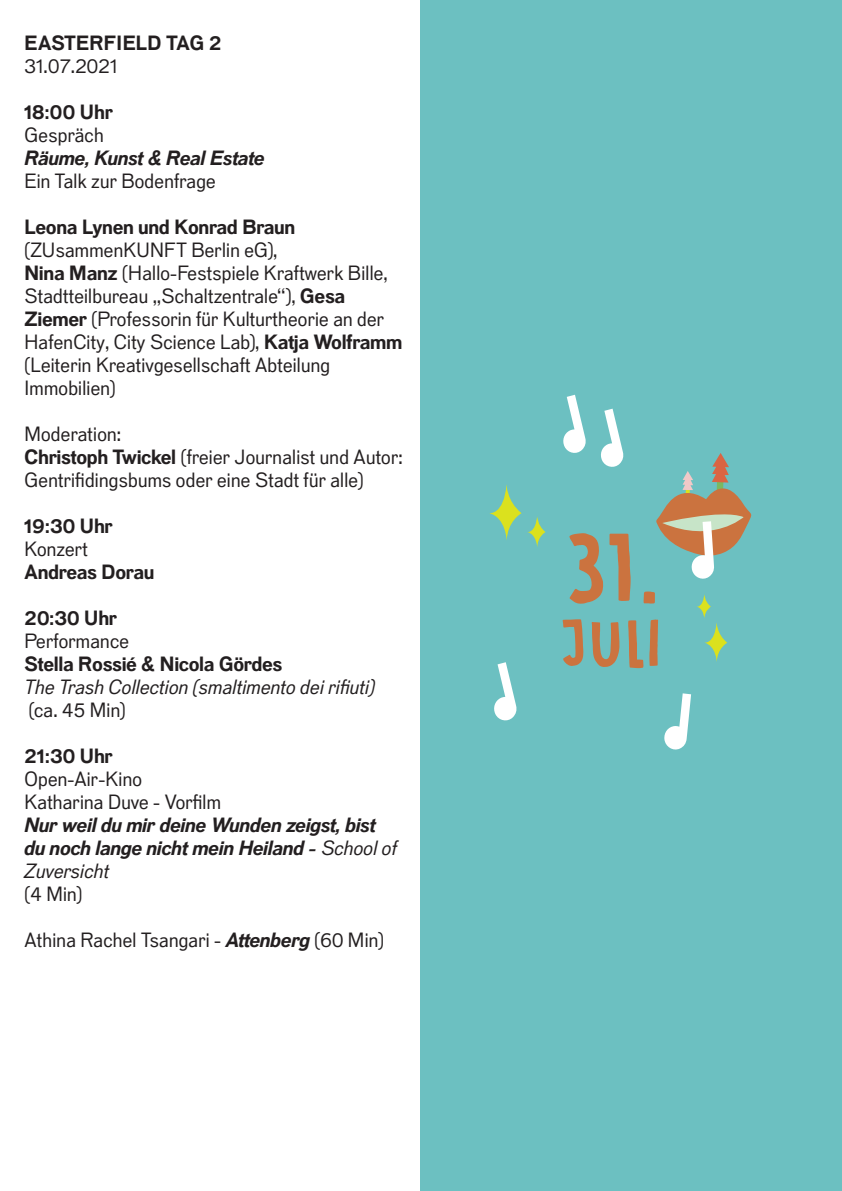
<style>
.page{position:relative;width:842px;height:1191px;background:#fff}
.page>*{position:absolute;margin:0;border:0;box-sizing:border-box;transform-origin:0 0}
.t1{font:122px "Public Beat";color:#cb733f}
.t2{font:81.2px "Public Beat";color:#cb733f}
.t3{font:20px/23px "Dada Grotesk";letter-spacing:-.02em;color:#231f20}
.t4{font:700 20px "Dada Grotesk";letter-spacing:-.02em;color:#231f20}
.t5{font:italic 700 20px/23px "Dada Grotesk";letter-spacing:-.02em;color:#231f20}
.t6{font:italic 20px "Dada Grotesk";letter-spacing:-.02em;color:#231f20}
.s1{font-weight:700}
.s2{font-weight:400}
.s3{font-weight:700;font-style:italic}
</style>
<div class="page">
<div style="left:421px;top:0;width:421px;height:1191px;background:#6cc0c1"></div>
<svg style="left:489px;top:485px;width:33px;height:55px"></svg>
<svg style="left:527px;top:516px;width:18px;height:31px"></svg>
<svg style="left:704px;top:622px;width:23px;height:40px"></svg>
<svg style="left:697px;top:594px;width:14px;height:25px"></svg>
<svg style="left:656px;top:453px;width:96px;height:126px"></svg>
<svg style="left:494px;top:662px;width:23px;height:59px"></svg>
<svg style="left:563px;top:395px;width:23px;height:58px"></svg>
<svg style="left:601px;top:409px;width:23px;height:58px"></svg>
<svg style="left:664px;top:693px;width:27px;height:57px"></svg>
<p class="t4" style="left:24px;top:31px;width:199px">EASTERFIELD TAG 2</p>
<p class="t3" style="left:24px;top:54px;width:95px">31.07.2021</p>
<p class="t4" style="left:24px;top:100px;width:91px">18:00 Uhr</p>
<p class="t3" style="left:24px;top:123px;width:81px">Gespräch</p>
<p class="t5" style="left:24px;top:147px;width:242px">Räume, Kunst &amp; Real Estate</p>
<p class="t3" style="left:24px;top:169px;width:193px">Ein Talk zur Bodenfrage</p>
<p class="t4" style="left:24px;top:215px;width:273px">Leona Lynen und Konrad Braun</p>
<p class="t3" style="left:24px;top:238px;width:380px">(ZUsammenKUNFT Berlin eG),<br><span class="s1">Nina Manz</span> (Hallo-Festspiele Kraftwerk Bille, Stadtteilbureau „Schaltzentrale“), <span class="s1">Gesa Ziemer</span> (Professorin für Kulturtheorie an der HafenCity, City Science Lab), <span class="s1">Katja Wolframm </span>(Leiterin Kreativgesellschaft Abteilung Immobilien)</p>
<p class="t3" style="left:24px;top:422px;width:380px">Moderation:<br><span class="s1">Christoph Twickel</span> (freier Journalist und Autor:<br>Gentrifidingsbums oder eine Stadt für alle)</p>
<p class="t4" style="left:24px;top:514px;width:90px">19:30 Uhr</p>
<p class="t3" style="left:24px;top:537px;width:65px">Konzert</p>
<p class="t4" style="left:24px;top:560px;width:132px">Andreas Dorau</p>
<p class="t4" style="left:24px;top:606px;width:95px">20:30 Uhr</p>
<p class="t3" style="left:24px;top:629px;width:107px">Performance</p>
<p class="t4" style="left:24px;top:652px;width:260px">Stella Rossié &amp; Nicola Gördes</p>
<p class="t6" style="left:24px;top:675px;width:353px">The Trash Collection (smaltimento dei rifiuti)</p>
<p class="t3" style="left:28px;top:698px;width:99px">(ca. 45 Min)</p>
<p class="t4" style="left:24px;top:744px;width:90px">21:30 Uhr</p>
<p class="t3" style="left:24px;top:767px;width:199px">Open-Air-Kino<br>Katharina Duve - Vorfilm</p>
<p class="t5" style="left:24px;top:814px;width:375px">Nur weil du mir deine Wunden zeigst, bist du noch lange nicht mein Heiland - <span class="s2">School of<br>Zuversicht</span></p>
<p class="t3" style="left:24px;top:882px;width:60px">(4 Min)</p>
<p class="t3" style="left:24px;top:928px;width:362px">Athina Rachel Tsangari - <span class="s3">Attenberg</span> (60 Min)</p>
<h1 class="t1" style="left:563px;top:504px;width:99px">31.</h1>
<h2 class="t2" style="left:558px;top:601px;width:104px">JULI</h2>
</div>
